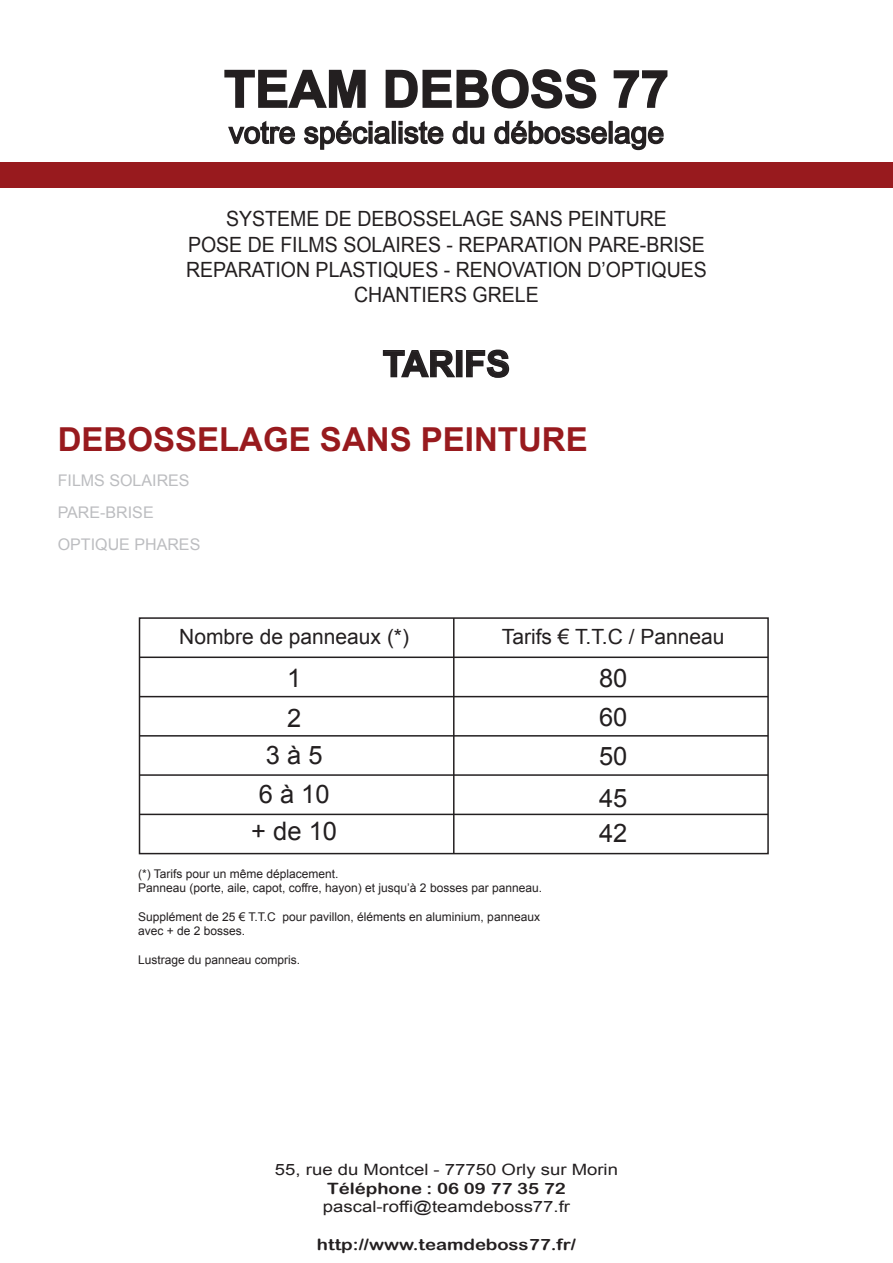
<style>
.page{position:relative;width:893px;height:1263px;background:#fff}
.page>*{position:absolute;margin:0;border:0;box-sizing:border-box;transform-origin:0 0}
.t1{font:700 51px "Arial";color:#231f20}
.t2{font:700 36px "Arial";color:#231f20}
.t3{font:700 33px "Arial";color:#981a1e}
.t4{font:30px "Arial";color:#231f20}
.t5{font:25.5px/38.2px "Arial";color:#231f20}
.t6{font:21px/25.2px "Arial";color:#231f20;text-align:center;scale:.93 1}
.t7{font:21px "Arial";color:#231f20}
.t8{font:16.05px/31.8px "Arial";color:#bcbdc0}
.t9{font:15.6px "Arial";color:#231f20;scale:1.19 1}
.t10{font:15.6px "Arial Rounded MT Bold";color:#231f20;scale:1.19 1}
.t11{font:12px/14.4px "Arial";color:#231f20}
</style>
<div class="page">
<svg style="left:224px;top:69px;width:142px;height:39px"></svg>
<svg style="left:385px;top:69px;width:212px;height:40px"></svg>
<svg style="left:613px;top:70px;width:55px;height:38px"></svg>
<svg style="left:228px;top:120px;width:67px;height:25px"></svg>
<svg style="left:304px;top:120px;width:88px;height:30px"></svg>
<div style="left:392px;top:121px;width:4px;height:23px;border:2px solid #231f20"></div>
<svg style="left:398px;top:120px;width:46px;height:25px"></svg>
<svg style="left:452px;top:120px;width:33px;height:25px"></svg>
<svg style="left:494px;top:120px;width:170px;height:31px"></svg>
<div style="left:0;top:162px;width:893px;height:26px;background:#981a1e"></div>
<svg style="left:382px;top:350px;width:75px;height:28px"></svg>
<div style="left:456px;top:350px;width:7px;height:27px;border:2px solid #231f20"></div>
<svg style="left:466px;top:349px;width:44px;height:29px"></svg>
<div style="left:139px;top:617px;width:630px;height:237px;border:2px solid #231f20"></div>
<hr style="left:140px;top:814px;width:628px;height:1px;background:#231f20">
<hr style="left:140px;top:774px;width:628px;height:2px;background:#231f20">
<hr style="left:140px;top:735px;width:628px;height:1px;background:#231f20">
<hr style="left:140px;top:696px;width:628px;height:1px;background:#231f20">
<hr style="left:140px;top:656px;width:628px;height:2px;background:#231f20">
<hr style="left:453px;top:618px;width:1px;height:236px;background:#231f20">
<h1 class="t1" style="left:224px;top:56px;width:446px">TEAM DEBOSS 77</h1>
<h3 class="t4" style="left:229px;top:113px;width:437px">votre spécialiste du débosselage</h3>
<h3 class="t6" style="left:186px;top:207px;width:562px">SYSTEME DE DEBOSSELAGE SANS PEINTURE<br>POSE DE FILMS SOLAIRES - REPARATION PARE-BRISE REPARATION PLASTIQUES - RENOVATION D’OPTIQUES CHANTIERS GRELE</h3>
<h2 class="t2" style="left:383px;top:340px;width:129px">TARIFS</h2>
<h3 class="t3" style="left:58px;top:417px;width:531px">DEBOSSELAGE SANS PEINTURE</h3>
<h3 class="t8" style="left:58px;top:465px;width:144px">FILMS SOLAIRES<br>PARE-BRISE<br>OPTIQUE PHARES</h3>
<h3 class="t7" style="left:179px;top:623px;width:231px">Nombre de panneaux (*)</h3>
<h3 class="t7" style="left:502px;top:623px;width:224px">Tarifs € T.T.C / Panneau</h3>
<h3 class="t5" style="left:287px;top:658px;width:16px;line-height:40.7px">1<br>2</h3>
<h3 class="t5" style="left:251px;top:736px;width:87px;text-align:center">3 à 5<br>6 à 10 + de 10</h3>
<h3 class="t5" style="left:599px;top:659px;width:30px;line-height:39px;text-align:justify">80<br>60<br>50</h3>
<h3 class="t5" style="left:599px;top:781px;width:30px;line-height:34.5px">45<br>42</h3>
<p class="t11" style="left:138px;top:866px;width:406px">(*) Tarifs pour un même déplacement.<br>Panneau (porte, aile, capot, coffre, hayon) et jusqu’à 2 bosses par panneau.</p>
<p class="t11" style="left:138px;top:909px;width:403px">Supplément de 25 € T.T.C pour pavillon, éléments en aluminium, panneaux avec + de 2 bosses.</p>
<p class="t11" style="left:138px;top:953px;width:164px">Lustrage du panneau compris.</p>
<h3 class="t9" style="left:275px;top:1159px;width:290px">55, rue du Montcel - 77750 Orly sur Morin</h3>
<h3 class="t10" style="left:327px;top:1179px;width:202px">Téléphone : 06 09 77 35 72</h3>
<h3 class="t9" style="left:323px;top:1196px;width:209px">pascal-roffi@teamdeboss77.fr</h3>
<h3 class="t10" style="left:317px;top:1235px;width:219px">http://www.teamdeboss77.fr/</h3>
</div>
